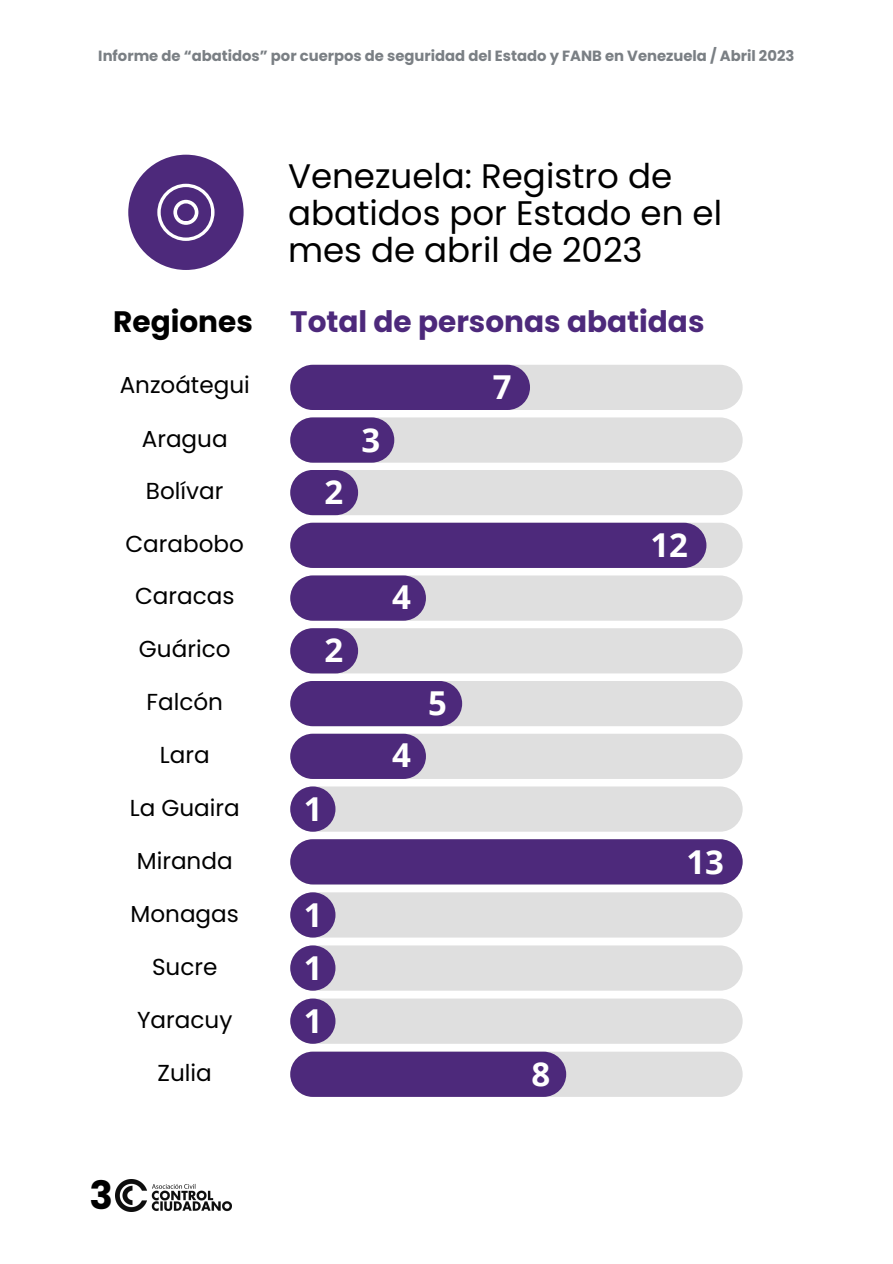
<style>
.page{position:relative;width:893px;height:1264px;background:#fff}
.page>*{position:absolute;margin:0;border:0;box-sizing:border-box;transform-origin:0 0}
.t1{font:700 39px "Poppins";color:#000}
.t2{font:34.05px "Poppins";color:#000}
.t3{font:700 32.85px "Open Sans";color:#fff}
.t4{font:700 29.55px "Poppins";color:#4d297b}
.t5{font:700 29.55px "Poppins";color:#000}
.t6{font:23.1px "Poppins";color:#000}
.t7{font:700 14.7px "Poppins";color:#7a7f84}
</style>
<div class="page">
<div style="left:290px;top:365px;width:452px;height:45px;background:#dfdfdf;border-radius:23px"></div>
<div style="left:290px;top:365px;width:240px;height:45px;background:#4d297b;border-radius:23px"></div>
<div style="left:290px;top:417px;width:452px;height:45px;background:#dfdfdf;border-radius:23px"></div>
<div style="left:290px;top:417px;width:104px;height:45px;background:#4d297b;border-radius:23px"></div>
<div style="left:290px;top:470px;width:452px;height:45px;background:#dfdfdf;border-radius:23px"></div>
<div style="left:290px;top:470px;width:68px;height:45px;background:#4d297b;border-radius:23px"></div>
<div style="left:290px;top:522px;width:452px;height:46px;background:#dfdfdf;border-radius:23px"></div>
<div style="left:290px;top:522px;width:416px;height:46px;background:#4d297b;border-radius:23px"></div>
<div style="left:290px;top:575px;width:452px;height:45px;background:#dfdfdf;border-radius:23px"></div>
<div style="left:290px;top:575px;width:136px;height:45px;background:#4d297b;border-radius:23px"></div>
<div style="left:290px;top:628px;width:452px;height:45px;background:#dfdfdf;border-radius:23px"></div>
<div style="left:290px;top:628px;width:68px;height:45px;background:#4d297b;border-radius:23px"></div>
<div style="left:290px;top:681px;width:452px;height:45px;background:#dfdfdf;border-radius:23px"></div>
<div style="left:290px;top:681px;width:172px;height:45px;background:#4d297b;border-radius:23px"></div>
<div style="left:290px;top:733px;width:452px;height:46px;background:#dfdfdf;border-radius:23px"></div>
<div style="left:290px;top:733px;width:136px;height:46px;background:#4d297b;border-radius:23px"></div>
<div style="left:290px;top:786px;width:452px;height:45px;background:#dfdfdf;border-radius:23px"></div>
<div style="left:290px;top:786px;width:45px;height:45px;background:#4d297b;border-radius:50%"></div>
<div style="left:290px;top:839px;width:452px;height:45px;background:#4d297b;border-radius:23px"></div>
<svg style="left:128px;top:155px;width:115px;height:115px"></svg>
<div style="left:177px;top:203px;width:18px;height:18px;background:#4d297b;border-radius:50%"></div>
<img style="left:116px;top:1179px;width:115px;height:32px">
<div style="left:290px;top:892px;width:452px;height:45px;background:#dfdfdf;border-radius:23px"></div>
<div style="left:290px;top:892px;width:45px;height:45px;background:#4d297b;border-radius:50%"></div>
<div style="left:290px;top:945px;width:452px;height:45px;background:#dfdfdf;border-radius:23px"></div>
<div style="left:290px;top:945px;width:45px;height:45px;background:#4d297b;border-radius:50%"></div>
<div style="left:290px;top:998px;width:452px;height:45px;background:#dfdfdf;border-radius:23px"></div>
<div style="left:290px;top:998px;width:45px;height:45px;background:#4d297b;border-radius:50%"></div>
<div style="left:290px;top:1051px;width:452px;height:45px;background:#dfdfdf;border-radius:23px"></div>
<div style="left:290px;top:1051px;width:276px;height:45px;background:#4d297b;border-radius:23px"></div>
<p class="t7" style="left:98px;top:45px;width:697px">Informe de “abatidos” por cuerpos de seguridad del Estado y FANB en Venezuela / Abril 2023</p>
<p class="t2" style="left:288px;top:152px;width:385px">Venezuela: Registro de</p>
<p class="t2" style="left:288px;top:189px;width:435px">abatidos por Estado en el</p>
<p class="t2" style="left:288px;top:226px;width:356px">mes de abril de 2023</p>
<p class="t5" style="left:113px;top:301px;width:141px">Regiones</p>
<p class="t4" style="left:290px;top:301px;width:415px">Total de personas abatidas</p>
<p class="t6" style="left:120px;top:368px;width:132px">Anzoátegui</p>
<p class="t6" style="left:142px;top:422px;width:87px">Aragua</p>
<p class="t6" style="left:146px;top:475px;width:79px">Bolívar</p>
<p class="t6" style="left:125px;top:528px;width:120px">Carabobo</p>
<p class="t6" style="left:135px;top:580px;width:101px">Caracas</p>
<p class="t6" style="left:139px;top:633px;width:93px">Guárico</p>
<p class="t6" style="left:146px;top:686px;width:78px">Falcón</p>
<p class="t6" style="left:160px;top:738px;width:51px">Lara</p>
<p class="t6" style="left:130px;top:791px;width:112px">La Guaira</p>
<p class="t6" style="left:137px;top:844px;width:97px">Miranda</p>
<p class="t3" style="left:324px;top:469px;width:20px">2</p>
<p class="t3" style="left:361px;top:416px;width:20px">3</p>
<p class="t3" style="left:324px;top:626px;width:20px">2</p>
<p class="t3" style="left:304px;top:786px;width:20px">1</p>
<p class="t3" style="left:392px;top:573px;width:20px">4</p>
<p class="t3" style="left:392px;top:732px;width:20px">4</p>
<p class="t3" style="left:428px;top:679px;width:20px">5</p>
<p class="t3" style="left:493px;top:364px;width:20px">7</p>
<p class="t6" style="left:130px;top:897px;width:110px">Monagas</p>
<p class="t3" style="left:304px;top:891px;width:20px">1</p>
<p class="t6" style="left:152px;top:950px;width:67px">Sucre</p>
<p class="t3" style="left:304px;top:945px;width:20px">1</p>
<p class="t6" style="left:137px;top:1003px;width:97px">Yaracuy</p>
<p class="t3" style="left:304px;top:998px;width:20px">1</p>
<p class="t6" style="left:158px;top:1057px;width:56px">Zulia</p>
<p class="t3" style="left:531px;top:1050px;width:20px">8</p>
<p class="t1" style="left:89px;top:1167px;width:25px">3</p>
<p class="t3" style="left:650px;top:522px;width:39px">12</p>
<p class="t3" style="left:686px;top:838px;width:39px">13</p>
</div>
